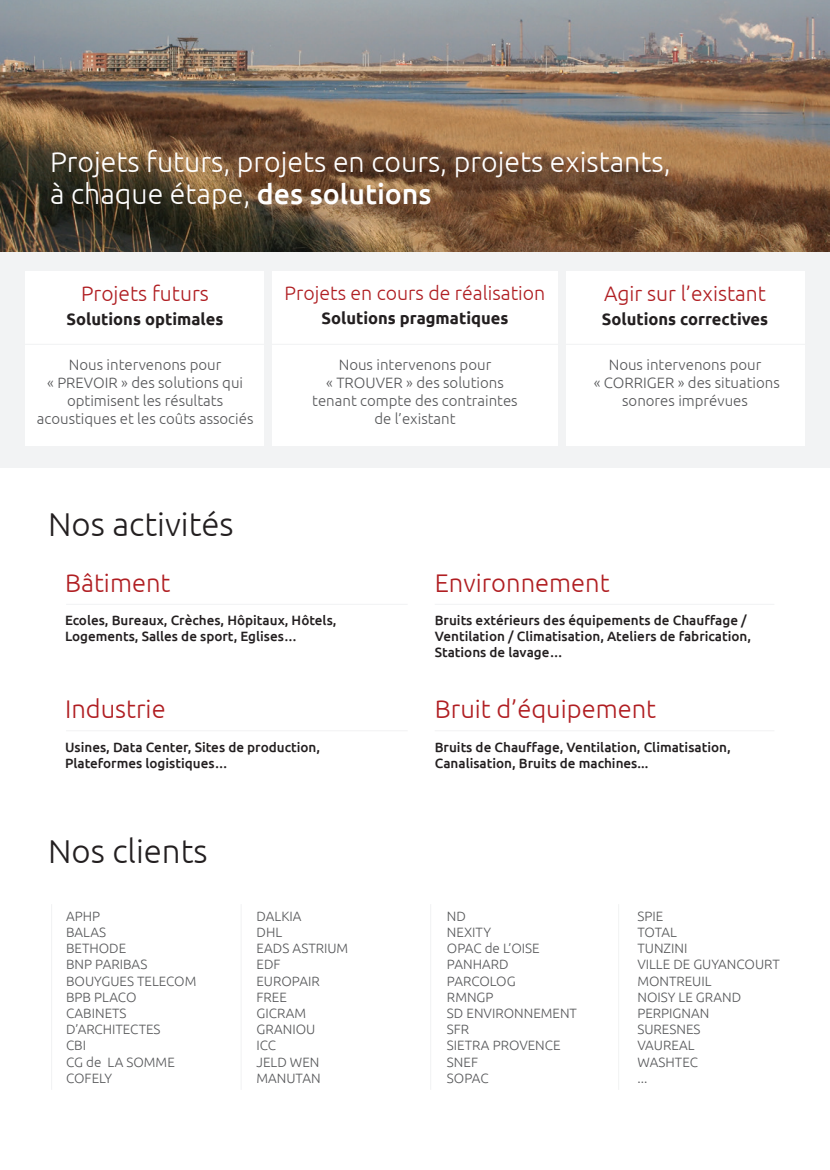
<style>
.page{position:relative;width:830px;height:1170px;background:#fff}
.page>*{position:absolute;margin:0;border:0;box-sizing:border-box;transform-origin:0 0}
.BODY{font:300 33px "Ubuntu";color:#231f20}
.BODY-2{font:300 28.5px "Ubuntu";color:#fff}
.BODY-3{font:300 25.5px "Ubuntu";color:#b01e22}
.BODY-4{font:300 21px "Ubuntu";color:#b01e22}
.BODY-5{font:300 19.5px "Ubuntu";color:#b01e22}
.BODY-6{font:700 16.5px "Ubuntu";color:#231f20}
.BODY-7{font:300 15px/18px "Ubuntu";color:#57585a;text-align:center}
.BODY-8{font:300 13.5px/16.2px "Ubuntu";color:#57585a}
.BODY-9{font:500 13.5px/16.2px "Ubuntu";color:#231f20}
.s1{font-weight:500}
</style>
<div class="page">
<div style="left:0;top:0;width:829px;height:467px;background:#f2f3f4"></div>
<img style="left:0;top:0;width:829px;height:251px">
<div style="left:26px;top:271px;width:238px;height:175px;background:#fff"></div>
<div style="left:565px;top:271px;width:238px;height:175px;background:#fff"></div>
<div style="left:272px;top:271px;width:285px;height:175px;background:#fff"></div>
<hr style="left:12px;top:344px;width:803px;height:1px;background:#f2f3f4">
<hr style="left:66px;top:603px;width:341px;height:2px;background:#f2f3f4">
<hr style="left:240px;top:904px;width:1px;height:185px;background:#f2f3f4">
<hr style="left:51px;top:904px;width:1px;height:185px;background:#f2f3f4">
<hr style="left:430px;top:904px;width:1px;height:185px;background:#f2f3f4">
<hr style="left:617px;top:904px;width:2px;height:185px;background:#f2f3f4">
<hr style="left:66px;top:730px;width:341px;height:1px;background:#f2f3f4">
<hr style="left:434px;top:730px;width:340px;height:1px;background:#f2f3f4">
<hr style="left:434px;top:603px;width:340px;height:2px;background:#f2f3f4">
<p class="BODY-2" style="left:50px;top:145px;width:622px">Projets futurs, projets en cours, projets existants,</p>
<p class="BODY-2" style="left:50px;top:176px;width:383px">à chaque étape, <span class="s1">des solutions</span></p>
<p class="BODY-4" style="left:81px;top:281px;width:129px">Projets futurs</p>
<p class="BODY-6" style="left:67px;top:309px;width:158px">Solutions optimales</p>
<p class="BODY-7" style="left:69px;top:355px;width:154px">Nous intervenons pour</p>
<p class="BODY-7" style="left:47px;top:373px;width:197px">« PREVOIR » des solutions qui</p>
<p class="BODY-7" style="left:67px;top:391px;width:157px">optimisent les résultats</p>
<p class="BODY-7" style="left:37px;top:409px;width:218px">acoustiques et les coûts associés</p>
<p class="BODY" style="left:48px;top:504px;width:187px">Nos activités</p>
<p class="BODY-5" style="left:284px;top:281px;width:262px">Projets en cours de réalisation</p>
<p class="BODY-6" style="left:321px;top:308px;width:188px">Solutions pragmatiques</p>
<p class="BODY-7" style="left:338px;top:355px;width:154px">Nous intervenons pour</p>
<p class="BODY-7" style="left:326px;top:373px;width:179px">« TROUVER » des solutions</p>
<p class="BODY-7" style="left:312px;top:391px;width:207px">tenant compte des contraintes de l’existant</p>
<p class="BODY-4" style="left:603px;top:281px;width:163px">Agir sur l’existant</p>
<p class="BODY-6" style="left:601px;top:309px;width:168px">Solutions correctives</p>
<p class="BODY-7" style="left:608px;top:355px;width:154px">Nous intervenons pour</p>
<p class="BODY-7" style="left:593px;top:373px;width:187px">« CORRIGER » des situations sonores imprévues</p>
<p class="BODY-3" style="left:65px;top:567px;width:107px">Bâtiment</p>
<p class="BODY-9" style="left:65px;top:611px;width:273px">Ecoles, Bureaux, Crèches, Hôpitaux, Hôtels,</p>
<p class="BODY-9" style="left:65px;top:627px;width:234px">Logements, Salles de sport, Eglises…</p>
<p class="BODY-3" style="left:65px;top:693px;width:102px">Industrie</p>
<p class="BODY-9" style="left:65px;top:738px;width:256px">Usines, Data Center, Sites de production,<br>Plateformes logistiques…</p>
<p class="BODY" style="left:48px;top:831px;width:161px">Nos clients</p>
<p class="BODY-8" style="left:66px;top:907px;width:35px">APHP</p>
<p class="BODY-8" style="left:66px;top:923px;width:42px">BALAS</p>
<p class="BODY-8" style="left:66px;top:939px;width:62px">BETHODE</p>
<p class="BODY-8" style="left:66px;top:956px;width:83px">BNP PARIBAS</p>
<p class="BODY-8" style="left:66px;top:972px;width:132px">BOUYGUES TELECOM</p>
<p class="BODY-8" style="left:66px;top:988px;width:72px">BPB PLACO</p>
<p class="BODY-8" style="left:66px;top:1004px;width:96px">CABINETS<br>D’ARCHITECTES</p>
<p class="BODY-8" style="left:66px;top:1037px;width:22px">CBI</p>
<p class="BODY-8" style="left:66px;top:1053px;width:110px">CG de LA SOMME</p>
<p class="BODY-8" style="left:66px;top:1069px;width:48px">COFELY</p>
<p class="BODY-8" style="left:256px;top:907px;width:46px">DALKIA</p>
<p class="BODY-8" style="left:256px;top:923px;width:27px">DHL</p>
<p class="BODY-8" style="left:256px;top:939px;width:93px">EADS ASTRIUM</p>
<p class="BODY-8" style="left:256px;top:956px;width:25px">EDF</p>
<p class="BODY-8" style="left:256px;top:972px;width:65px">EUROPAIR</p>
<p class="BODY-8" style="left:256px;top:988px;width:32px">FREE</p>
<p class="BODY-8" style="left:256px;top:1004px;width:51px">GICRAM</p>
<p class="BODY-8" style="left:256px;top:1020px;width:60px">GRANIOU</p>
<p class="BODY-8" style="left:256px;top:1037px;width:21px">ICC</p>
<p class="BODY-8" style="left:256px;top:1053px;width:64px">JELD WEN</p>
<p class="BODY-8" style="left:256px;top:1069px;width:66px">MANUTAN</p>
<p class="BODY-3" style="left:434px;top:567px;width:176px">Environnement</p>
<p class="BODY-9" style="left:434px;top:611px;width:313px">Bruits extérieurs des équipements de Chauffage /</p>
<p class="BODY-9" style="left:434px;top:627px;width:318px">Ventilation / Climatisation, Ateliers de fabrication,<br>Stations de lavage…</p>
<p class="BODY-3" style="left:434px;top:693px;width:223px">Bruit d’équipement</p>
<p class="BODY-9" style="left:434px;top:738px;width:297px">Bruits de Chauffage, Ventilation, Climatisation,<br>Canalisation, Bruits de machines...</p>
<p class="BODY-8" style="left:447px;top:907px;width:21px">ND</p>
<p class="BODY-8" style="left:447px;top:923px;width:46px">NEXITY</p>
<p class="BODY-8" style="left:447px;top:939px;width:94px">OPAC de L’OISE</p>
<p class="BODY-8" style="left:447px;top:956px;width:63px">PANHARD</p>
<p class="BODY-8" style="left:447px;top:972px;width:70px">PARCOLOG</p>
<p class="BODY-8" style="left:447px;top:988px;width:48px">RMNGP</p>
<p class="BODY-8" style="left:447px;top:1004px;width:131px">SD ENVIRONNEMENT</p>
<p class="BODY-8" style="left:447px;top:1020px;width:24px">SFR</p>
<p class="BODY-8" style="left:447px;top:1037px;width:115px">SIETRA PROVENCE</p>
<p class="BODY-8" style="left:447px;top:1053px;width:33px">SNEF</p>
<p class="BODY-8" style="left:447px;top:1069px;width:43px">SOPAC</p>
<p class="BODY-8" style="left:637px;top:907px;width:27px">SPIE</p>
<p class="BODY-8" style="left:637px;top:923px;width:41px">TOTAL</p>
<p class="BODY-8" style="left:637px;top:939px;width:51px">TUNZINI</p>
<p class="BODY-8" style="left:637px;top:956px;width:144px">VILLE DE GUYANCOURT</p>
<p class="BODY-8" style="left:637px;top:972px;width:76px">MONTREUIL</p>
<p class="BODY-8" style="left:637px;top:988px;width:105px">NOISY LE GRAND</p>
<p class="BODY-8" style="left:637px;top:1004px;width:73px">PERPIGNAN</p>
<p class="BODY-8" style="left:637px;top:1020px;width:65px">SURESNES</p>
<p class="BODY-8" style="left:637px;top:1037px;width:59px">VAUREAL</p>
<p class="BODY-8" style="left:637px;top:1053px;width:62px">WASHTEC</p>
<p class="BODY-8" style="left:637px;top:1069px;width:11px">...</p>
</div>
